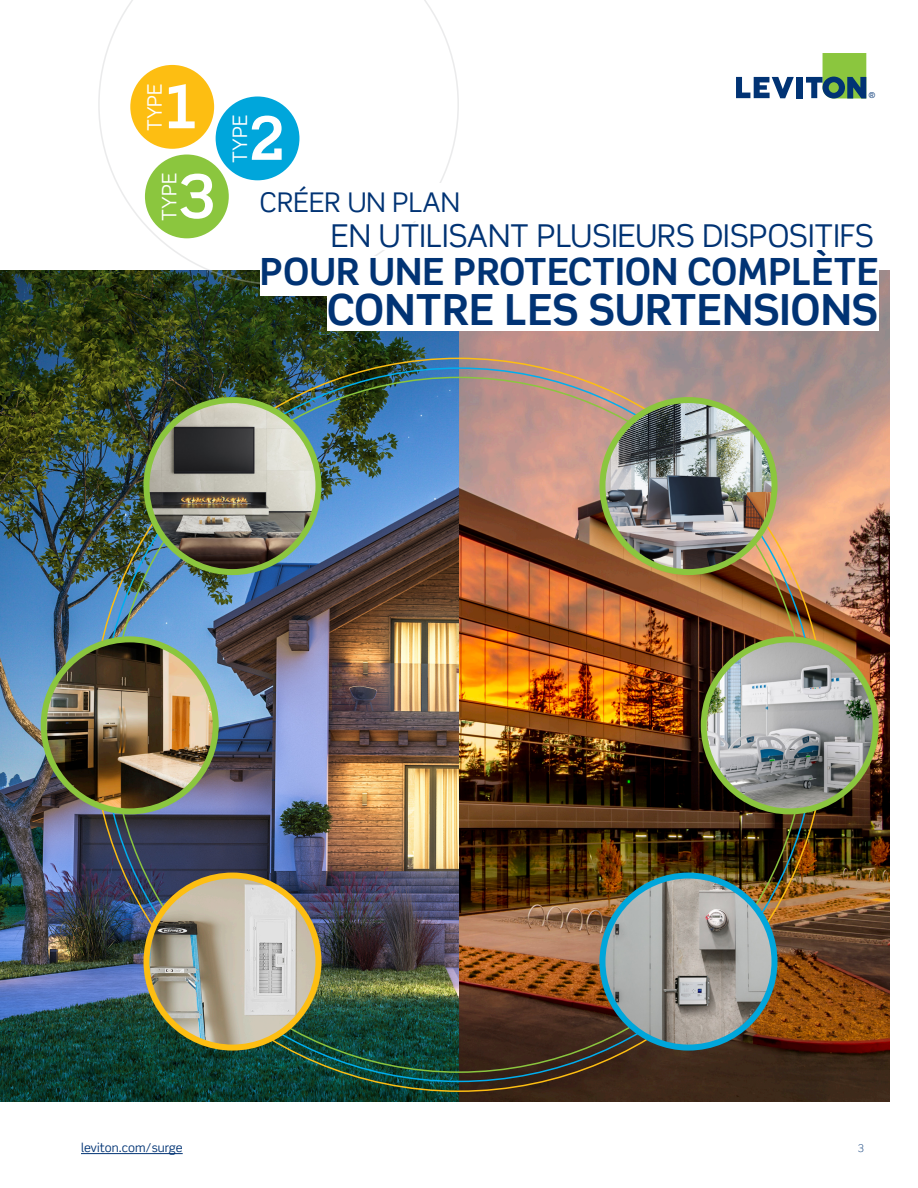
<style>
.page{position:relative;width:918px;height:1188px;background:#fff}
.page>*{position:absolute;margin:0;border:0;box-sizing:border-box;transform-origin:0 0}
.t1{font:700 60px "Scene Std";color:#fff}
.t2{font:700 42.9px "Scene Std";color:#013374}
.t3{font:700 37.5px "Scene Std";color:#013374}
.t4{font:31.5px "Scene Std";color:#013374}
.t5{font:27.15px "Scene Std";color:#013374}
.t6{font:19.95px "Scene Std";color:#fff}
.t7{font:12px "Scene Std";color:#013374}
.t8{font:300 10.5px "Scene Std";color:#013374}
.t9{font:8.1px "Scene Std";color:#013374}
</style>
<div class="page">
<hr style="left:81px;top:1153px;width:102px;height:1px;background:#013374">
<img style="left:0;top:271px;width:890px;height:831px">
<svg style="left:98px;top:0;width:361px;height:285px"></svg>
<svg style="left:736px;top:77px;width:58px;height:21px"></svg>
<div style="left:796px;top:77px;width:6px;height:21px;background:#013374"></div>
<svg style="left:806px;top:53px;width:60px;height:45px"></svg>
<div style="left:130px;top:65px;width:84px;height:84px;background:#fdbe12;border-radius:50%"></div>
<div style="left:216px;top:96px;width:83px;height:84px;background:#00a6db;border-radius:50%"></div>
<div style="left:145px;top:155px;width:84px;height:83px;background:#8bc63e;border-radius:50%"></div>
<img style="left:146px;top:876px;width:173px;height:172px;border-radius:86px">
<div style="left:143px;top:873px;width:179px;height:178px;border:6px solid #fdbe12;border-radius:50%"></div>
<img style="left:602px;top:876px;width:173px;height:172px;border-radius:86px">
<div style="left:599px;top:873px;width:179px;height:178px;border:6px solid #00a6db;border-radius:50%"></div>
<img style="left:704px;top:639px;width:172px;height:172px;border-radius:86px">
<div style="left:701px;top:636px;width:178px;height:178px;border:6px solid #8bc63e;border-radius:50%"></div>
<img style="left:146px;top:400px;width:173px;height:172px;border-radius:86px">
<div style="left:143px;top:397px;width:179px;height:178px;border:6px solid #8bc63e;border-radius:50%"></div>
<img style="left:602px;top:400px;width:173px;height:172px;border-radius:86px">
<div style="left:599px;top:397px;width:179px;height:178px;border:6px solid #8bc63e;border-radius:50%"></div>
<img style="left:44px;top:639px;width:172px;height:172px;border-radius:86px">
<div style="left:41px;top:636px;width:178px;height:178px;border:6px solid #8bc63e;border-radius:50%"></div>
<div style="left:260px;top:183px;width:294px;height:37px;background:#fff"></div>
<div style="left:260px;top:256px;width:619px;height:39px;background:#fff"></div>
<div style="left:331px;top:223px;width:587px;height:27px;background:#fff"></div>
<div style="left:327px;top:292px;width:552px;height:39px;background:#fff"></div>
<p class="t6" style="left:142px;top:131px;width:49px;rotate:-90deg">TYPE</p>
<p class="t1" style="left:163px;top:69px;width:39px">1</p>
<p class="t6" style="left:157px;top:221px;width:49px;rotate:-90deg">TYPE</p>
<p class="t1" style="left:179px;top:159px;width:39px">3</p>
<p class="t6" style="left:228px;top:163px;width:49px;rotate:-90deg">TYPE</p>
<p class="t1" style="left:248px;top:101px;width:39px">2</p>
<p class="t9" style="left:869px;top:90px;width:9px">®</p>
<p class="t5" style="left:260px;top:185px;width:202px">CRÉER UN PLAN</p>
<p class="t3" style="left:260px;top:248px;width:620px">POUR UNE PROTECTION COMPLÈTE</p>
<p class="t4" style="left:331px;top:216px;width:545px">EN UTILISANT PLUSIEURS DISPOSITIFS</p>
<p class="t2" style="left:327px;top:283px;width:553px">CONTRE LES SURTENSIONS</p>
<p class="t7" style="left:81px;top:1140px;width:103px">leviton.com/surge</p>
<p class="t8" style="left:858px;top:1141px;width:8px">3</p>
</div>
